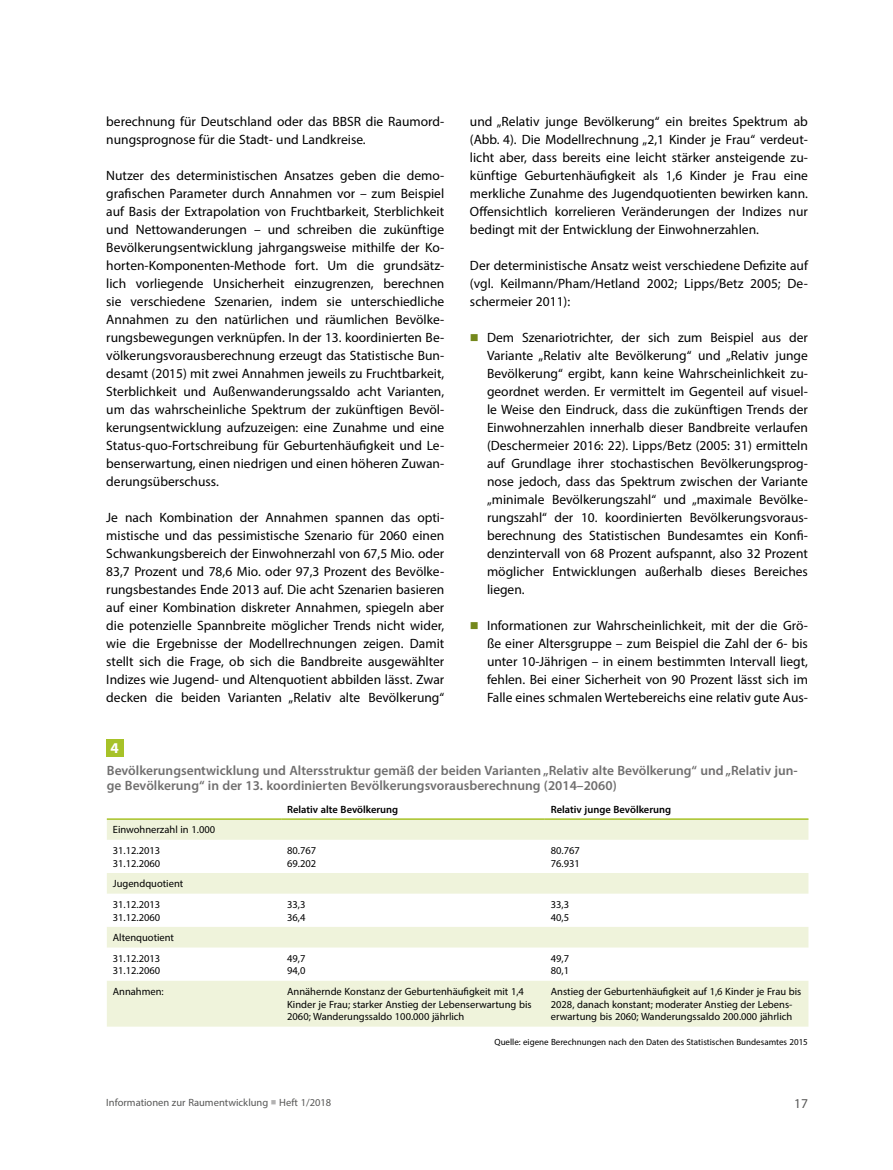
<style>
.page{position:relative;width:893px;height:1170px;background:#fff}
.page>*{position:absolute;margin:0;border:0;box-sizing:border-box;transform-origin:0 0}
.t1{font:700 15px "Myriad Pro";color:#fff}
.Fließtext_1{font:13.5px/18px "Myriad Pro";color:#000;text-align:justify}
.Einzug{font:13.5px/18px "Myriad Pro";color:#000;text-align:justify}
.Bildbeschreibung{font:600 13.5px/15px "Myriad Pro";color:#706f6f}
.t2{font:13.5px "Myriad Pro";color:#575756}
.Tab-Text{font:10.5px/12.6px "Myriad Pro";color:#000}
.Tab-Text-2{font:600 10.5px "Myriad Pro";color:#000}
.t3{font:10.5px "Myriad Pro";color:#575756}
.Quelle{font:9px "Myriad Pro";color:#000}
.s1{color:#74881c}
.s2{color:#b3b2b2}
</style>
<div class="page">
<svg style="left:107px;top:819px;width:701px;height:207px;fill:#eff3db"></svg>
<hr style="left:107px;top:818px;width:174px;height:1px;background:#a7c228">
<hr style="left:281px;top:818px;width:264px;height:1px;background:#a7c228">
<hr style="left:545px;top:818px;width:263px;height:1px;background:#a7c228">
<div style="left:106px;top:739px;width:17px;height:17px;background:#a7c228"></div>
<p class="Fließtext_1" style="left:106px;top:112px;width:339px">berechnung für Deutschland oder das BBSR die Raumord&shy;nungsprognose für die Stadt- und Landkreise.</p>
<p class="Fließtext_1" style="left:106px;top:166px;width:339px">Nutzer des deterministischen Ansatzes geben die demo&shy;grafischen Parameter durch Annahmen vor – zum Beispiel auf Basis der Extrapolation von Fruchtbarkeit, Sterblichkeit und Nettowanderungen – und schreiben die zukünftige Bevölkerungsentwicklung jahrgangsweise mithilfe der Ko&shy;horten-Komponenten-Methode fort. Um die grundsätz&shy;lich vorliegende Unsicherheit einzugrenzen, berechnen sie verschiedene Szenarien, indem sie unterschiedliche Annahmen zu den natürlichen und räumlichen Bevölke&shy;rungsbewegungen verknüpfen. In der 13. koordinierten Be&shy;völkerungsvorausberechnung erzeugt das Statistische Bun&shy;desamt (2015) mit zwei Annahmen jeweils zu Fruchtbarkeit, Sterblichkeit und Außenwanderungssaldo acht Varianten, um das wahrscheinliche Spektrum der zukünftigen Bevöl&shy;kerungsentwicklung aufzuzeigen: eine Zunahme und eine Status-quo-Fortschreibung für Geburtenhäufigkeit und Le&shy;benserwartung, einen niedrigen und einen höheren Zuwan&shy;derungsüberschuss.</p>
<p class="Fließtext_1" style="left:106px;top:508px;width:339px">Je nach Kombination der Annahmen spannen das opti&shy;mistische und das pessimistische Szenario für 2060 einen Schwankungsbereich der Einwohnerzahl von 67,5 Mio. oder 83,7 Prozent und 78,6 Mio. oder 97,3 Prozent des Bevölke&shy;rungsbestandes Ende 2013 auf. Die acht Szenarien basieren auf einer Kombination diskreter Annahmen, spiegeln aber die potenzielle Spannbreite möglicher Trends nicht wider, wie die Ergebnisse der Modellrechnungen zeigen. Damit stellt sich die Frage, ob sich die Bandbreite ausgewählter Indizes wie Jugend- und Altenquotient abbilden lässt. Zwar decken die beiden Varianten „Relativ alte Bevölkerung“</p>
<p class="Fließtext_1" style="left:470px;top:112px;width:339px">und „Relativ junge Bevölkerung“ ein breites Spektrum ab (Abb. 4). Die Modellrechnung „2,1 Kinder je Frau“ verdeut&shy;licht aber, dass bereits eine leicht stärker ansteigende zu&shy;künftige Geburtenhäufigkeit als 1,6 Kinder je Frau eine merkliche Zunahme des Jugendquotienten bewirken kann.<br>Offensichtlich korrelieren Veränderungen der Indizes nur bedingt mit der Entwicklung der Einwohnerzahlen.</p>
<p class="Fließtext_1" style="left:470px;top:256px;width:339px">Der deterministische Ansatz weist verschiedene Defizite auf (vgl. Keilmann/Pham/Hetland 2002; Lipps/Betz 2005; De&shy;schermeier 2011):</p>
<p class="Einzug" style="left:487px;top:328px;width:322px;text-indent:-17px"><span class="s1">■</span> Dem Szenariotrichter, der sich zum Beispiel aus der Variante „Relativ alte Bevölkerung“ und „Relativ junge Bevölkerung“ ergibt, kann keine Wahrscheinlichkeit zu&shy;geordnet werden. Er vermittelt im Gegenteil auf visuel&shy;le Weise den Eindruck, dass die zukünftigen Trends der Einwohnerzahlen innerhalb dieser Bandbreite verlaufen (Deschermeier 2016: 22). Lipps/Betz (2005: 31) ermitteln auf Grundlage ihrer stochastischen Bevölkerungsprog&shy;nose jedoch, dass das Spektrum zwischen der Variante „minimale Bevölkerungszahl“ und „maximale Bevölke&shy;rungszahl“ der 10. koordinierten Bevölkerungsvoraus&shy;berechnung des Statistischen Bundesamtes ein Konfi&shy;denzintervall von 68 Prozent aufspannt, also 32 Prozent möglicher Entwicklungen außerhalb dieses Bereiches liegen.</p>
<p class="Einzug" style="left:487px;top:616px;width:322px;text-indent:-17px"><span class="s1">■</span> Informationen zur Wahrscheinlichkeit, mit der die Grö&shy;ße einer Altersgruppe – zum Beispiel die Zahl der 6- bis unter 10-Jährigen – in einem bestimmten Intervall liegt, fehlen. Bei einer Sicherheit von 90 Prozent lässt sich im Falle eines schmalen Wertebereichs eine relativ gute Aus-</p>
<p class="t1" style="left:110px;top:738px;width:10px">4</p>
<p class="Bildbeschreibung" style="left:107px;top:762px;width:692px">Bevölkerungsentwicklung und Altersstruktur gemäß der beiden Varianten „Relativ alte Bevölkerung“ und „Relativ jun&shy;ge Bevölkerung“ in der 13. koordinierten Bevölkerungsvorausberechnung (2014–2060)</p>
<p class="Tab-Text" style="left:113px;top:823px;width:104px">Einwohnerzahl in 1.000</p>
<p class="Tab-Text" style="left:113px;top:844px;width:49px">31.12.2013</p>
<p class="Tab-Text" style="left:113px;top:856px;width:49px">31.12.2060</p>
<p class="Tab-Text" style="left:113px;top:877px;width:72px">Jugendquotient</p>
<p class="Tab-Text" style="left:113px;top:897px;width:49px">31.12.2013</p>
<p class="Tab-Text" style="left:113px;top:910px;width:49px">31.12.2060</p>
<p class="Tab-Text" style="left:113px;top:931px;width:63px">Altenquotient</p>
<p class="Tab-Text" style="left:113px;top:951px;width:49px">31.12.2013</p>
<p class="Tab-Text" style="left:113px;top:964px;width:49px">31.12.2060</p>
<p class="Tab-Text-2" style="left:287px;top:802px;width:113px">Relativ alte Bevölkerung</p>
<p class="Tab-Text-2" style="left:551px;top:802px;width:122px">Relativ junge Bevölkerung</p>
<p class="Tab-Text" style="left:287px;top:844px;width:31px">80.767</p>
<p class="Tab-Text" style="left:287px;top:856px;width:31px">69.202</p>
<p class="Tab-Text" style="left:551px;top:844px;width:31px">80.767</p>
<p class="Tab-Text" style="left:551px;top:856px;width:31px">76.931</p>
<p class="Tab-Text" style="left:287px;top:897px;width:20px">33,3</p>
<p class="Tab-Text" style="left:287px;top:910px;width:20px">36,4</p>
<p class="Tab-Text" style="left:551px;top:897px;width:20px">33,3</p>
<p class="Tab-Text" style="left:551px;top:910px;width:20px">40,5</p>
<p class="Tab-Text" style="left:287px;top:951px;width:20px">49,7</p>
<p class="Tab-Text" style="left:287px;top:964px;width:20px">94,0</p>
<p class="Tab-Text" style="left:551px;top:951px;width:20px">49,7</p>
<p class="Tab-Text" style="left:551px;top:964px;width:20px">80,1</p>
<p class="Tab-Text" style="left:113px;top:984px;width:52px">Annahmen:</p>
<p class="Tab-Text" style="left:287px;top:984px;width:246px">Annähernde Konstanz der Geburtenhäufigkeit mit 1,4<br>Kinder je Frau; starker Anstieg der Lebenserwartung bis<br>2060; Wanderungssaldo 100.000 jährlich</p>
<p class="Tab-Text" style="left:551px;top:984px;width:252px">Anstieg der Geburtenhäufigkeit auf 1,6 Kinder je Frau bis<br>2028, danach konstant; moderater Anstieg der Lebens&shy;erwartung bis 2060; Wanderungssaldo 200.000 jährlich</p>
<p class="Quelle" style="left:494px;top:1036px;width:315px">Quelle: eigene Berechnungen nach den Daten des Statistischen Bundesamtes 2015</p>
<p class="t3" style="left:106px;top:1095px;width:226px">Informationen zur Raumentwicklung <span class="s2">■</span> Heft 1/2018</p>
<p class="t2" style="left:794px;top:1094px;width:15px">17</p>
</div>
